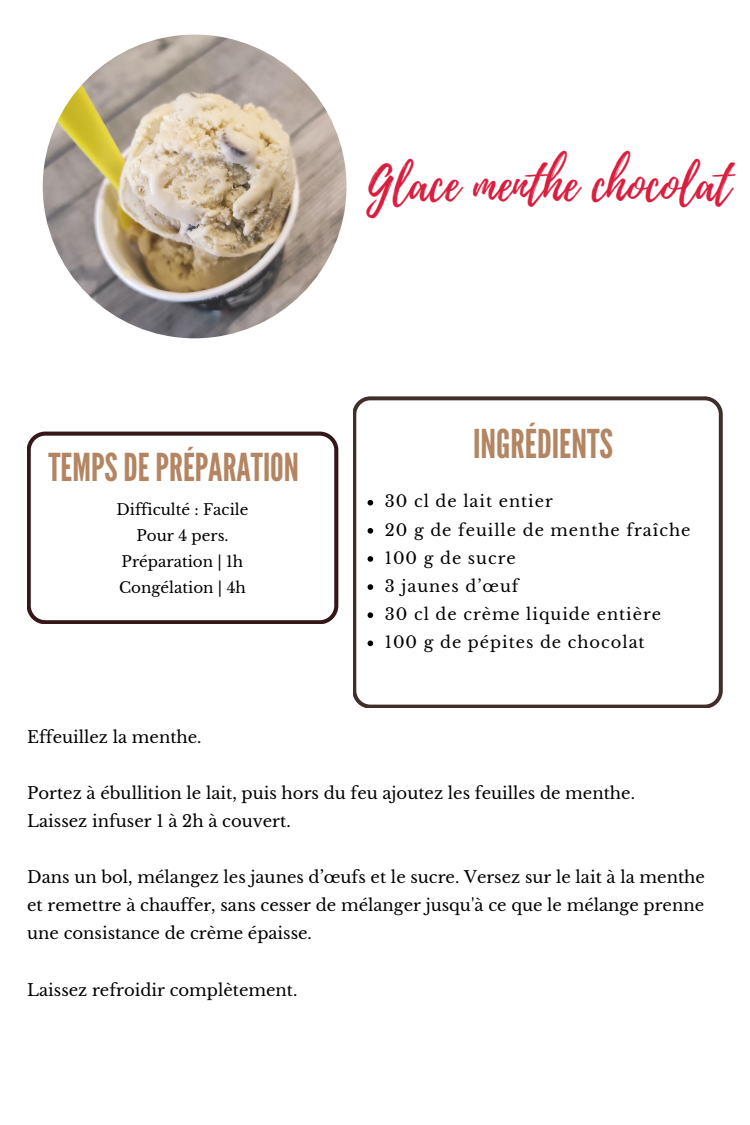
<style>
.page{position:relative;width:750px;height:1125px;background:#fff}
.page>*{position:absolute;margin:0;border:0;box-sizing:border-box;transform-origin:0 0}
.t1{font:47.25px "Playlist Script";color:#da1e3f}
.t2{font:39.62px "League Gothic";color:#b48562}
.t3{font:38.38px "League Gothic";color:#b48562}
.t4{font:16.5px/28.1px "Libre Baskerville";color:#000;text-align:justify}
.t5{font:16.25px "Libre Baskerville";letter-spacing:.06em;color:#000}
.t6{font:15.12px "Libre Baskerville";color:#000}
</style>
<div class="page">
<svg style="left:353px;top:397px;width:370px;height:311px"></svg>
<svg style="left:27px;top:432px;width:311px;height:192px"></svg>
<img style="left:43px;top:35px;width:304px;height:303px;border-radius:50%">
<svg style="left:368px;top:500px;width:5px;height:6px"></svg>
<svg style="left:368px;top:528px;width:5px;height:6px"></svg>
<svg style="left:368px;top:556px;width:5px;height:6px"></svg>
<svg style="left:368px;top:584px;width:5px;height:6px"></svg>
<svg style="left:368px;top:612px;width:5px;height:6px"></svg>
<svg style="left:368px;top:641px;width:5px;height:5px"></svg>
<p class="t1" style="left:366px;top:151px;width:366px">Glace menthe chocolat</p>
<p class="t3" style="left:49px;top:446px;width:252px">TEMPSDEPRÉPARATION</p>
<p class="t6" style="left:117px;top:500px;width:133px">Difficulté : Facile</p>
<p class="t6" style="left:136px;top:526px;width:94px">Pour 4 pers.</p>
<p class="t6" style="left:122px;top:553px;width:123px">Préparation | 1h</p>
<p class="t6" style="left:119px;top:579px;width:128px">Congélation | 4h</p>
<p class="t4" style="left:27px;top:723px;width:176px">Effeuillez la menthe.</p>
<p class="t2" style="left:473px;top:421px;width:142px">INGRÉDIENTS</p>
<p class="t5" style="left:385px;top:492px;width:169px">30 cl de lait entier</p>
<p class="t5" style="left:385px;top:520px;width:307px">20 g de feuille de menthe fraîche</p>
<p class="t5" style="left:385px;top:548px;width:132px">100 g de sucre</p>
<p class="t5" style="left:385px;top:576px;width:135px">3 jaunes d’œuf</p>
<p class="t5" style="left:385px;top:604px;width:278px">30 cl de crème liquide entière</p>
<p class="t5" style="left:385px;top:632px;width:261px">100 g de pépites de chocolat</p>
<p class="t4" style="left:27px;top:779px;width:609px">Portez à ébullition le lait, puis hors du feu ajoutez les feuilles de menthe.</p>
<p class="t4" style="left:27px;top:807px;width:265px">Laissez infuser 1 à 2h à couvert.</p>
<p class="t4" style="left:27px;top:863px;width:679px">Dans un bol, mélangez les jaunes d’œufs et le sucre. Versez sur le lait à la menthe et remettre à chauffer, sans cesser de mélanger jusqu'à ce que le mélange prenne une consistance de crème épaisse.</p>
<p class="t4" style="left:27px;top:976px;width:272px">Laissez refroidir complètement.</p>
</div>
